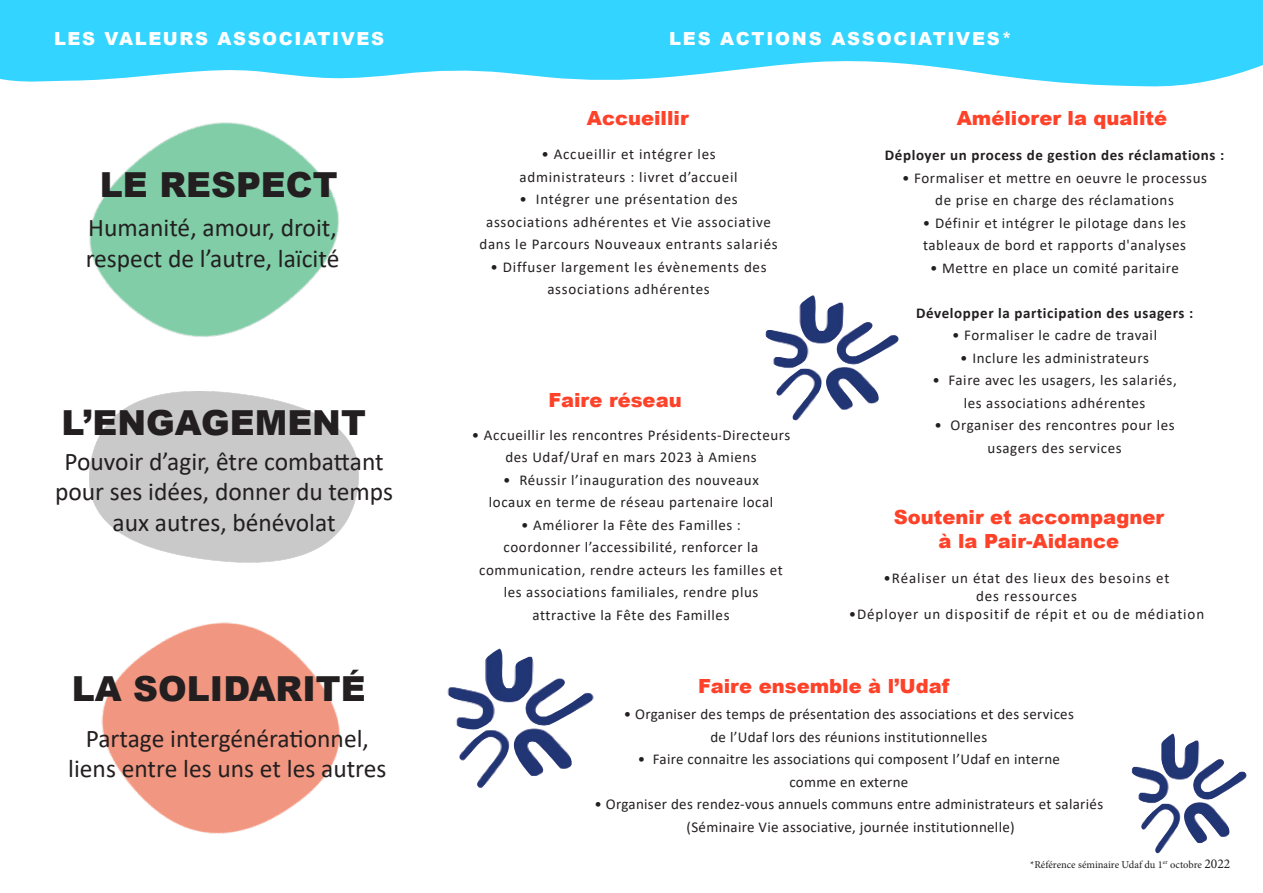
<style>
.page{position:relative;width:1263px;height:893px;background:#fff}
.page>*{position:absolute;margin:0;border:0;box-sizing:border-box;transform-origin:0 0}
.t1{font:900 34.5px "Arial";color:#231f20}
.t2{font:25.5px/30.6px "Calibri";color:#231f20;text-align:center}
.t3{font:900 19.5px "Arial";color:#fe4229}
.t4{font:900 18px "Arial";letter-spacing:.09em;color:#fff}
.t5{font:15px "Calibri";letter-spacing:.04em;color:#231f20}
.t6{font:15px "Calibri";letter-spacing:.02em;color:#231f20}
.t7{font:15px "Calibri";letter-spacing:.06em;color:#231f20}
.t8{font:700 15px "Calibri";letter-spacing:.04em;color:#231f20}
.t9{font:10.5px "Minion Pro";color:#231f20}
.s1{font-size:13.5px}
</style>
<div class="page">
<svg style="left:0;top:0;width:1263px;height:87px;background:#4ad8ff"></svg>
<img style="left:89px;top:391px;width:270px;height:172px">
<img style="left:765px;top:295px;width:134px;height:126px">
<img style="left:447px;top:648px;width:147px;height:140px">
<img style="left:101px;top:622px;width:239px;height:212px">
<img style="left:41px;top:62px;width:353px;height:275px">
<img style="left:1131px;top:733px;width:116px;height:120px">
<p class="t4" style="left:54px;top:25px;width:331px">LES VALEURS ASSOCIATIVES</p>
<p class="t4" style="left:669px;top:25px;width:344px">LES ACTIONS ASSOCIATIVES*</p>
<p class="t1" style="left:100px;top:160px;width:239px">LE RESPECT</p>
<p class="t2" style="left:88px;top:212px;width:250px">Humanité, amour, droit,</p>
<p class="t2" style="left:86px;top:243px;width:255px">respect de l’autre, laïcité</p>
<p class="t1" style="left:62px;top:398px;width:306px">L’ENGAGEMENT</p>
<p class="t2" style="left:55px;top:445px;width:340px">Pouvoir d’agir, être combattant pour ses idées, donner du temps aux autres, bénévolat</p>
<p class="t1" style="left:72px;top:663px;width:295px">LA SOLIDARITÉ</p>
<p class="t2" style="left:68px;top:722px;width:320px">Partage intergénérationnel, liens entre les uns et les autres</p>
<p class="t3" style="left:587px;top:103px;width:103px">Accueillir</p>
<p class="t5" style="left:541px;top:144px;width:176px">• Accueillir et intégrer les</p>
<p class="t5" style="left:519px;top:166px;width:220px">administrateurs : livret d’accueil</p>
<p class="t5" style="left:519px;top:189px;width:220px">• Intégrer une présentation des</p>
<p class="t5" style="left:486px;top:211px;width:286px">associations adhérentes et Vie associative</p>
<p class="t5" style="left:479px;top:234px;width:300px">dans le Parcours Nouveaux entrants salariés</p>
<p class="t5" style="left:490px;top:256px;width:278px">• Diffuser largement les évènements des</p>
<p class="t5" style="left:547px;top:279px;width:164px">associations adhérentes</p>
<p class="t3" style="left:549px;top:386px;width:135px">Faire réseau</p>
<p class="t5" style="left:472px;top:424px;width:320px">• Accueillir les rencontres Présidents-Directeurs</p>
<p class="t5" style="left:505px;top:447px;width:253px">des Udaf/Uraf en mars 2023 à Amiens</p>
<p class="t5" style="left:503px;top:469px;width:257px">• Réussir l’inauguration des nouveaux</p>
<p class="t5" style="left:489px;top:492px;width:286px">locaux en terme de réseau partenaire local</p>
<p class="t5" style="left:521px;top:514px;width:221px">• Améliorer la Fête des Familles :</p>
<p class="t5" style="left:504px;top:537px;width:256px">coordonner l’accessibilité, renforcer la</p>
<p class="t5" style="left:479px;top:559px;width:305px">communication, rendre acteurs les familles et</p>
<p class="t5" style="left:504px;top:582px;width:256px">les associations familiales, rendre plus</p>
<p class="t5" style="left:533px;top:604px;width:198px">attractive la Fête des Familles</p>
<p class="t3" style="left:957px;top:103px;width:212px">Améliorer la qualité</p>
<p class="t8" style="left:885px;top:144px;width:341px">Déployer un process de gestion des réclamations :</p>
<p class="t5" style="left:902px;top:167px;width:306px">• Formaliser et mettre en oeuvre le processus</p>
<p class="t5" style="left:935px;top:190px;width:240px">de prise en charge des réclamations</p>
<p class="t5" style="left:923px;top:212px;width:265px">• Définir et intégrer le pilotage dans les</p>
<p class="t5" style="left:923px;top:235px;width:265px">tableaux de bord et rapports d'analyses</p>
<p class="t5" style="left:930px;top:257px;width:250px">• Mettre en place un comité paritaire</p>
<p class="t8" style="left:916px;top:302px;width:279px">Développer la participation des usagers :</p>
<p class="t5" style="left:952px;top:325px;width:206px">• Formaliser le cadre de travail</p>
<p class="t5" style="left:960px;top:347px;width:190px">• Inclure les administrateurs</p>
<p class="t5" style="left:932px;top:370px;width:246px">• Faire avec les usagers, les salariés,</p>
<p class="t5" style="left:964px;top:392px;width:183px">les associations adhérentes</p>
<p class="t5" style="left:934px;top:415px;width:242px">• Organiser des rencontres pour les</p>
<p class="t5" style="left:987px;top:437px;width:136px">usagers des services</p>
<p class="t3" style="left:894px;top:503px;width:272px">Soutenir et accompagner</p>
<p class="t3" style="left:939px;top:526px;width:182px">à la Pair-Aidance</p>
<p class="t7" style="left:883px;top:568px;width:287px">•Réaliser un état des lieux des besoins et</p>
<p class="t7" style="left:976px;top:586px;width:102px">des ressources</p>
<p class="t7" style="left:849px;top:604px;width:357px">•Déployer un dispositif de répit et ou de médiation</p>
<p class="t3" style="left:698px;top:672px;width:253px">Faire ensemble à l’Udaf</p>
<p class="t6" style="left:624px;top:704px;width:452px">• Organiser des temps de présentation des associations et des services</p>
<p class="t6" style="left:710px;top:726px;width:278px">de l’Udaf lors des réunions institutionnelles</p>
<p class="t6" style="left:638px;top:749px;width:424px">• Faire connaitre les associations qui composent l’Udaf en interne</p>
<p class="t6" style="left:789px;top:771px;width:120px">comme en externe</p>
<p class="t6" style="left:594px;top:794px;width:510px">• Organiser des rendez-vous annuels communs entre administrateurs et salariés</p>
<p class="t6" style="left:687px;top:816px;width:330px">(Séminaire Vie associative, journée institutionnelle)</p>
<p class="t9" style="left:1030px;top:857px;width:202px">*Référence séminaire Udaf du 1<sup>er</sup> octobre <span class="s1">2022</span></p>
</div>
